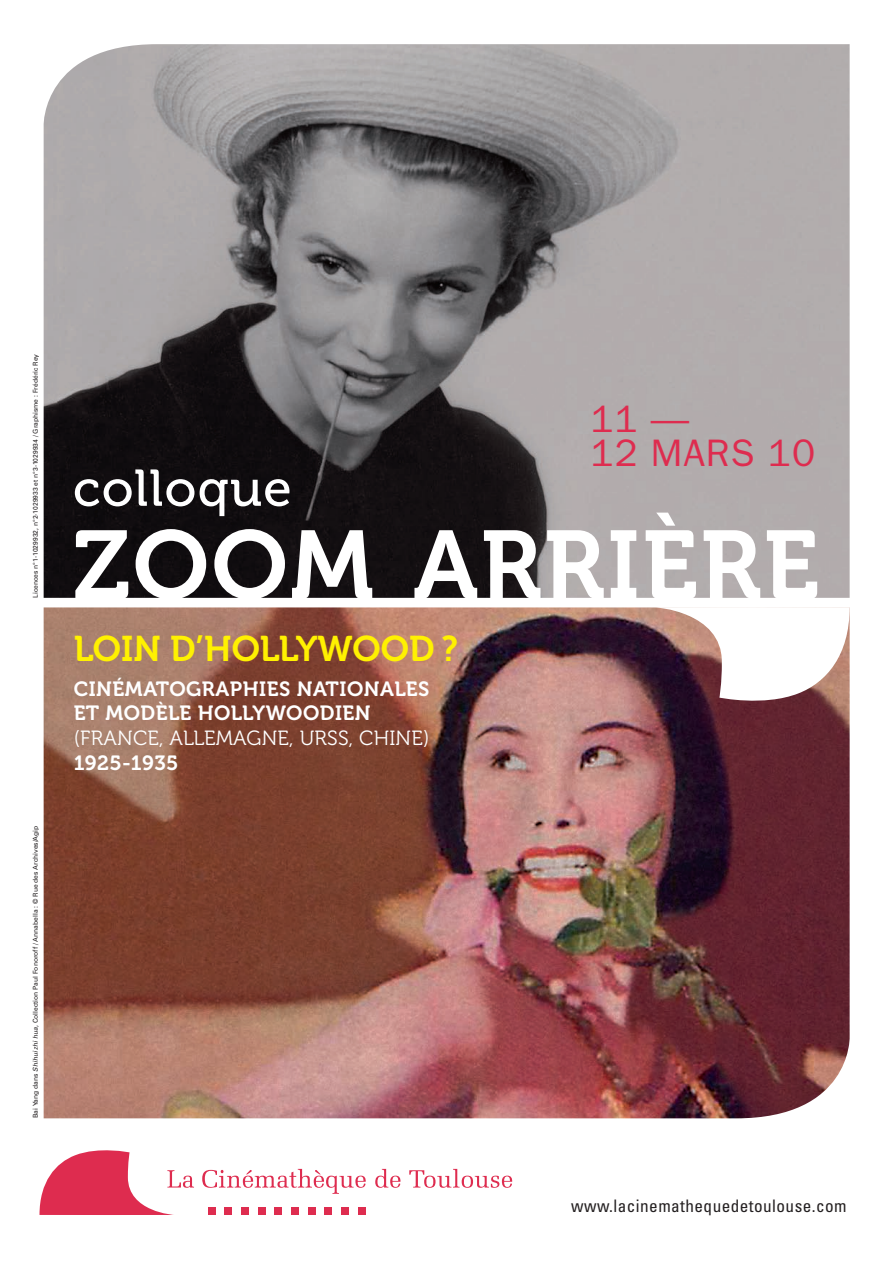
<style>
.page{position:relative;width:893px;height:1263px;background:#fff}
.page>*{position:absolute;margin:0;border:0;box-sizing:border-box;transform-origin:0 0}
.t1{font:96.15px "Museo 700";letter-spacing:.025em;color:#fff}
.t2{font:51.45px "Museo 500";letter-spacing:.025em;color:#fff}
.t3{font:38.4px/33.6px "Franklin Gothic";letter-spacing:.025em;color:#de2c4f}
.t4{font:35.55px "Museo 700";color:#fff101}
.t5{font:20.55px/24.6px "Museo 700";letter-spacing:.025em;color:#fff}
.t6{font:20.55px "Museo 300";letter-spacing:.01em;color:#fff}
.t7{font:condensed 17.25px "Univers";letter-spacing:.025em;color:#231f20}
.t8{font:6.75px "Univers";color:#231f20}
.s1{font-style:italic}
</style>
<div class="page">
<img style="left:43px;top:44px;width:807px;height:554px">
<img style="left:44px;top:607px;width:806px;height:511px">
<div style="left:208px;top:1207px;width:7px;height:8px;background:#de2c4f"></div>
<div style="left:224px;top:1207px;width:8px;height:8px;background:#de2c4f"></div>
<div style="left:241px;top:1207px;width:8px;height:8px;background:#de2c4f"></div>
<div style="left:258px;top:1207px;width:7px;height:8px;background:#de2c4f"></div>
<div style="left:274px;top:1207px;width:8px;height:8px;background:#de2c4f"></div>
<div style="left:291px;top:1207px;width:8px;height:8px;background:#de2c4f"></div>
<div style="left:308px;top:1207px;width:8px;height:8px;background:#de2c4f"></div>
<div style="left:324px;top:1207px;width:8px;height:8px;background:#de2c4f"></div>
<div style="left:341px;top:1207px;width:8px;height:8px;background:#de2c4f"></div>
<div style="left:358px;top:1207px;width:8px;height:8px;background:#de2c4f"></div>
<svg style="left:202px;top:1169px;width:164px;height:25px"></svg>
<svg style="left:375px;top:1169px;width:26px;height:19px"></svg>
<svg style="left:409px;top:1169px;width:103px;height:19px"></svg>
<svg style="left:39px;top:1150px;width:155px;height:65px"></svg>
<svg style="left:655px;top:607px;width:195px;height:100px"></svg>
<p class="t8" style="left:31px;top:597px;width:245px;rotate:-90deg">Licences n°1-1029932, n°2-1029933 et n°3-1029934 / Graphisme : Frédéric Rey</p>
<p class="t8" style="left:31px;top:1118px;width:294px;rotate:-90deg">Bai Yang dans <span class="s1">Shihui zhi hua,</span> Collection Paul Fonoroff / Annabella : © Rue des Archives/Agip</p>
<h3 class="t3" style="left:590px;top:402px;width:226px">11 —<br>12 MARS 10</h3>
<h2 class="t2" style="left:73px;top:460px;width:220px">colloque</h2>
<h1 class="t1" style="left:74px;top:512px;width:747px">ZOOM ARRIÈRE</h1>
<h3 class="t4" style="left:74px;top:629px;width:386px">LOIN D’HOLLYWOOD ?</h3>
<h3 class="t5" style="left:74px;top:676px;width:357px">CINÉMATOGRAPHIES NATIONALES<br>ET MODÈLE HOLLYWOODIEN</h3>
<h3 class="t6" style="left:74px;top:727px;width:357px">(FRANCE, ALLEMAGNE, URSS, CHINE)</h3>
<h3 class="t5" style="left:74px;top:750px;width:106px">1925-1935</h3>
<h3 class="t7" style="left:571px;top:1195px;width:277px">www.lacinemathequedetoulouse.com</h3>
</div>
